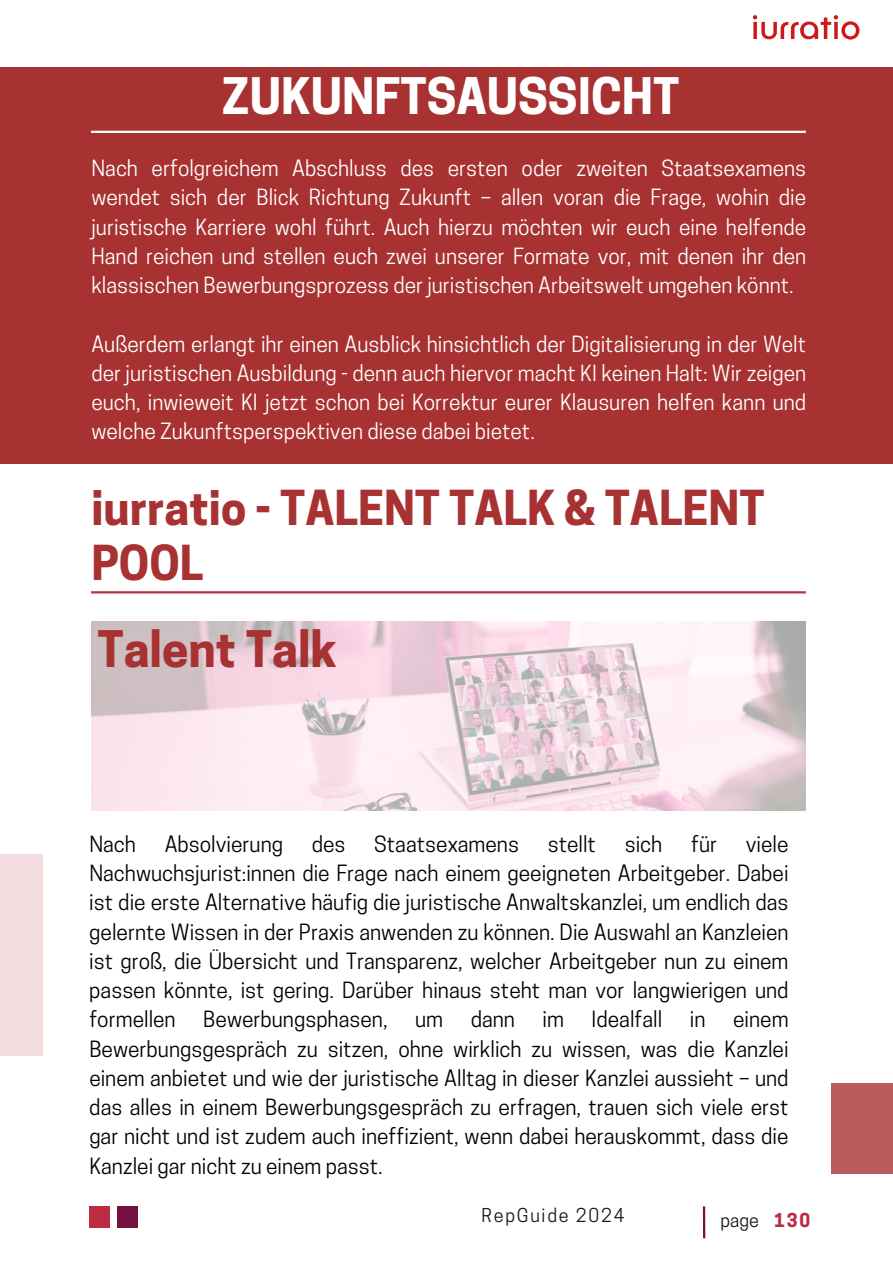
<style>
.page{position:relative;width:893px;height:1264px;background:#fff}
.page>*{position:absolute;margin:0;border:0;box-sizing:border-box;transform-origin:0 0}
.t1{font:700 47.25px "Cooper Hewitt";color:#fff}
.t2{font:700 47.25px "Cooper Hewitt";color:#a83132}
.t3{font:700 45.3px/55.1px "Cooper Hewitt";color:#a83132}
.t4{font:21px/29.2px "Cooper Hewitt";color:#000;text-align:justify}
.t5{font:21px/29.2px "Cooper Hewitt";color:#fff;text-align:justify}
.t6{font:18px "Cooper Hewitt";letter-spacing:.1em;color:#191717}
.s1{font-weight:700;color:#bc2c43}
</style>
<div class="page">
<hr style="left:702px;top:1206px;width:3px;height:32px;background:#751040">
<div style="left:118px;top:1206px;width:20px;height:21px;background:#751040"></div>
<div style="left:89px;top:1206px;width:21px;height:21px;background:#bc2c43"></div>
<div style="left:0;top:854px;width:43px;height:202px;background:#f4dde0"></div>
<div style="left:0;top:67px;width:892px;height:397px;background:#a83132"></div>
<svg style="left:752px;top:15px;width:107px;height:25px"></svg>
<div style="left:831px;top:1083px;width:61px;height:91px;background:#b95a5b"></div>
<hr style="left:91px;top:591px;width:714px;height:2px;background:#bc2c43">
<img style="left:91px;top:621px;width:714px;height:189px">
<hr style="left:91px;top:131px;width:714px;height:2px;background:#fff">
<h1 class="t1" style="left:221px;top:79px;width:459px">ZUKUNFTSAUSSICHT</h1>
<p class="t5" style="left:91px;top:156px;width:716px">Nach erfolgreichem Abschluss des ersten oder zweiten Staatsexamens wendet sich der Blick Richtung Zukunft – allen voran die Frage, wohin die juristische Karriere wohl führt. Auch hierzu möchten wir euch eine helfende Hand reichen und stellen euch zwei unserer Formate vor, mit denen ihr den klassischen Bewerbungsprozess der juristischen Arbeitswelt umgehen könnt.</p>
<p class="t5" style="left:91px;top:332px;width:716px">Außerdem erlangt ihr einen Ausblick hinsichtlich der Digitalisierung in der Welt der juristischen Ausbildung - denn auch hiervor macht KI keinen Halt: Wir zeigen euch, inwieweit KI jetzt schon bei Korrektur eurer Klausuren helfen kann und welche Zukunftsperspektiven diese dabei bietet.</p>
<h2 class="t3" style="left:91px;top:485px;width:674px">iurratio - TALENT TALK &amp; TALENT<br>POOL</h2>
<h1 class="t2" style="left:97px;top:631px;width:241px">Talent Talk</h1>
<p class="t4" style="left:89px;top:831px;width:48px">Nach</p>
<p class="t4" style="left:165px;top:831px;width:120px">Absolvierung</p>
<p class="t4" style="left:312px;top:831px;width:35px">des</p>
<p class="t4" style="left:374px;top:831px;width:146px">Staatsexamens</p>
<p class="t4" style="left:547px;top:831px;width:50px">stellt</p>
<p class="t4" style="left:624px;top:831px;width:39px">sich</p>
<p class="t4" style="left:691px;top:831px;width:28px">für</p>
<p class="t4" style="left:89px;top:831px;width:700px;text-indent:656px">viele Nachwuchsjurist:innen die Frage nach einem geeigneten Arbeitgeber. Dabei ist die erste Alternative häufig die juristische Anwaltskanzlei, um endlich das gelernte Wissen in der Praxis anwenden zu können. Die Auswahl an Kanzleien ist groß, die Übersicht und Transparenz, welcher Arbeitgeber nun zu einem passen könnte, ist gering. Darüber hinaus steht man vor langwierigen und formellen</p>
<p class="t4" style="left:203px;top:1007px;width:186px">Bewerbungsphasen,</p>
<p class="t4" style="left:415px;top:1007px;width:30px">um</p>
<p class="t4" style="left:470px;top:1007px;width:46px">dann</p>
<p class="t4" style="left:542px;top:1007px;width:23px">im</p>
<p class="t4" style="left:591px;top:1007px;width:72px">Idealfall</p>
<p class="t4" style="left:690px;top:1007px;width:17px">in</p>
<p class="t4" style="left:89px;top:1007px;width:700px;text-indent:643px">einem Bewerbungsgespräch zu sitzen, ohne wirklich zu wissen, was die Kanzlei einem anbietet und wie der juristische Alltag in dieser Kanzlei aussieht – und das alles in einem Bewerbungsgespräch zu erfragen, trauen sich viele erst gar nicht und ist zudem auch ineffizient, wenn dabei herauskommt, dass die Kanzlei gar nicht zu einem passt.</p>
<p class="t6" style="left:481px;top:1208px;width:144px">RepGuide 2024</p>
<p class="t6" style="left:720px;top:1213px;width:91px">page <span class="s1">130</span></p>
</div>
